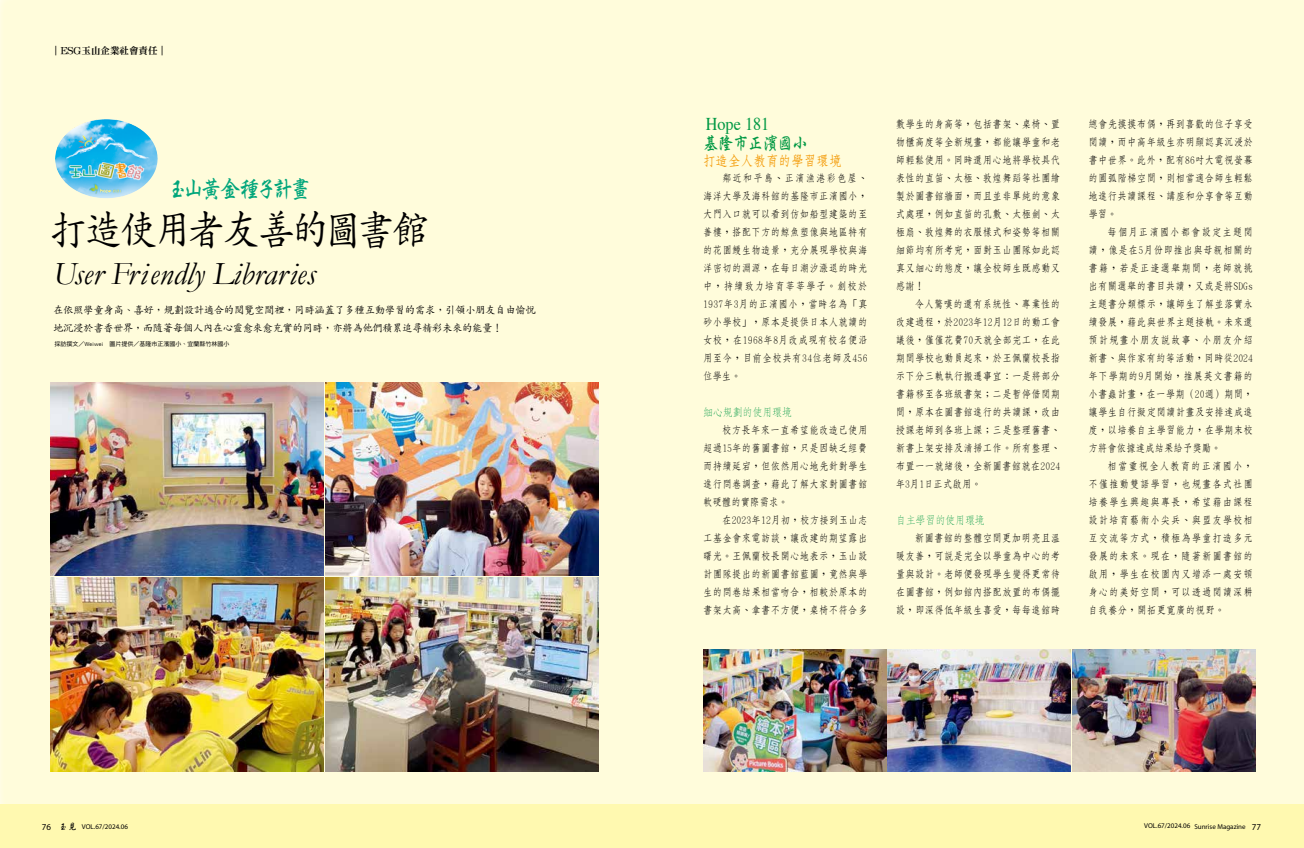
<style>
.page{position:relative;width:1304px;height:848px;background:#fff}
.page>*{position:absolute;margin:0;border:0;box-sizing:border-box;transform-origin:0 0}
.t1{font:500 42px "Std Kai";letter-spacing:-.09em;color:#000;scale:.9 1}
.t2{font:italic 32.6px "Garamond";color:#000}
.t3{font:24px "Singkai EG Bold Big 5";letter-spacing:-.195em;color:#00a67b;scale:.9 1}
.t4{font:18px "Times";color:#094;scale:.9 1}
.t5{font:18px "Singkai EG Bold Big 5";letter-spacing:-.085em;color:#094;scale:.9 1}
.t6{font:700 14px "Nan Sung";color:#f39700;scale:.9 1}
.t7{font:11px "DF Fang Song W2 HK BF";color:#094;scale:.9 1}
.t8{font:500 10.5px/18px "Nan Sung";letter-spacing:.025em;color:#000;text-align:justify;scale:.9 1}
.t9{font:500 10.5px/18px "Std Kai";letter-spacing:-.045em;color:#000}
.t10{font:9.5px "DFPG Ming XB MP BF";color:#000}
.t11{font:7px "Myriad MM 400 600";color:#000}
.t12{font:6px "DF Hei Std W5";color:#000}
.s1{font-family:"DF Fang Song Md HK BF";font-weight:400}
.s2{font-size:9px}
.s3{font-family:"Singkai EG Bold Big 5";font-size:9px}
</style>
<div class="page">
<div style="left:0;top:0;width:1304px;height:814px;background:#fffcdb"></div>
<div style="left:0;top:804px;width:1304px;height:44px;background:#fff9b0"></div>
<img style="left:326px;top:382px;width:273px;height:193px">
<img style="left:51px;top:577px;width:273px;height:194px">
<img style="left:51px;top:382px;width:273px;height:193px">
<img style="left:56px;top:119px;width:48px;height:33px">
<img style="left:704px;top:649px;width:551px;height:122px">
<img style="left:326px;top:577px;width:273px;height:194px">
<p class="t10" style="left:51px;top:46px;width:118px">｜ESG玉山企業社會責任｜</p>
<h3 class="t3" style="left:167px;top:177px;width:162px">玉山黃金種子計畫</h3>
<h1 class="t1" style="left:50px;top:209px;width:423px">打造使用者友善的圖書館</h1>
<h2 class="t2" style="left:53px;top:254px;width:264px">User Friendly Libraries</h2>
<p class="t9" style="left:53px;top:301px;width:484px">在依照學童身高、喜好，規劃設計適合的閱覽空間裡，同時涵蓋了多種互動學習的需求，引領小朋友自由愉悅地沉浸於書香世界，而隨著每個人內在心靈愈來愈充實的同時，亦將為他們積累追尋精彩未來的能量！</p>
<p class="t12" style="left:55px;top:340px;width:176px">採訪撰文／Weiwei 圖片提供／基隆市正濱國小、宜蘭縣竹林國小</p>
<h3 class="t4" style="left:706px;top:107px;width:72px">Hope 181</h3>
<h3 class="t5" style="left:702px;top:134px;width:119px">基隆市正濱國小</h3>
<h3 class="t6" style="left:703px;top:153px;width:156px">打造全人教育的學習環境</h3>
<p class="t8" style="left:703px;top:169px;width:184px;text-indent:19px">鄰近和平島、正濱漁港彩色屋、海洋大學及海科館的基隆市正濱國小，大門入口就可以看到仿如船型建築的至善樓，搭配下方的鯨魚塑像與地區特有的花園鰻生物造景，充分展現學校與海洋密切的淵源，在每日潮汐漲退的時光中，持續致力培育莘莘學子。創校於1937年3月的正濱國小，當時名為「真砂小學校」，原本是提供日本人就讀的女校，在1968年8月改成現有校名便沿用至今，目前全校共有34位老師及456位學生。</p>
<p class="t7" style="left:703px;top:406px;width:100px">細心規劃的使用環境</p>
<p class="t8" style="left:703px;top:421px;width:184px;text-indent:19px">校方長年來一直希望能改造已使用超過15年的舊圖書館，只是因缺乏經費而持續延宕，但依然用心地先針對學生進行問卷調查，藉此了解大家對圖書館軟硬體的實際需求。</p>
<p class="t8" style="left:703px;top:511px;width:184px;text-indent:19px">在2023年12月初，校方接到玉山志工基金會來電訪談，讓改建的期望露出曙光。王佩蘭校長開心地表示，玉山設計團隊提出的新圖書館藍圖，竟然與學生的問卷結果相當吻合，相較於原本的書架太高、拿書不方便，桌椅不符合多</p>
<p class="t8" style="left:896px;top:115px;width:184px">數學生的身高等，包括書架、桌椅、置物櫃高度等全新規畫，都能讓學童和老師輕鬆使用。同時還用心地將學校具代表性的直笛、太極、敦煌舞蹈等社團繪製於圖書館牆面，而且並非單純的意象式處理，例如直笛的孔數、太極劍、太極扇、敦煌舞的衣服樣式和姿勢等相關細節均有所考究，面對玉山團隊如此認真又細心的態度，讓全校師生既感動又感謝！</p>
<p class="t8" style="left:896px;top:295px;width:184px;text-indent:19px">令人驚嘆的還有系統性、專業性的改建過程，於2023年12月12日的動工會議後，僅僅花費70天就全部完工，在此期間學校也動員起來，於王佩蘭校長指示下分三軌執行搬遷事宜：一是將部分書籍移至各班級書架；二是暫停借閱期間，原本在圖書館進行的共讀課，改由授課老師到各班上課；三是整理舊書、新書上架安排及清掃工作。所有整理、布置一一就緒後，全新圖書館就在2024年3月1日正式<span class="s1">啟</span>用。</p>
<p class="t7" style="left:896px;top:514px;width:100px">自主學習的使用環境</p>
<p class="t8" style="left:896px;top:529px;width:184px;text-indent:19px">新圖書館的整體空間更加明亮且溫暖友善，可說是完全以學童為中心的考量與設計。老師便發現學生變得更常待在圖書館，例如館內搭配放置的布偶擺設，即深得低年級生喜愛，每每進館時</p>
<p class="t8" style="left:1088px;top:115px;width:184px">總會先摸摸布偶，再到喜歡的位子享受閱讀，而中高年級生亦明顯認真沉浸於書中世界。此外，配有86吋大電視螢幕的圓弧階梯空間，則相當適合師生輕鬆地進行共讀課程、講座和分享會等互動學習。</p>
<p class="t8" style="left:1088px;top:223px;width:184px;text-indent:19px">每個月正濱國小都會設定主題閱讀，像是在5月份即推出與母親相關的書籍，若是正逢選舉期間，老師就挑出有關選舉的書目共讀，又或是將SDGs主題書分類標示，讓師生了解並落實永續發展，藉此與世界主題接軌。未來還預計規畫小朋友說故事、小朋友介紹新書、與作家有約等活動，同時從2024年下學期的9月開始，推展英文書籍的小書蟲計畫，在一學期（20週）期間，讓學生自行擬定閱讀計畫及安排達成進度，以培養自主學習能力，在學期末校方將會依據達成結果給予獎勵。</p>
<p class="t8" style="left:1088px;top:457px;width:184px;text-indent:19px">相當重視全人教育的正濱國小，不僅推動雙語學習，也規畫各式社團培養學生興趣與專長，希望藉由課程設計培育藝術小尖兵、與盟友學校相互交流等方式，積極為學童打造多元發展的未來。現在，隨著新圖書館的<span class="s1">啟</span>用，學生在校園內又增添一處安頓身心的美好空間，可以透過閱讀深耕自我養分，開拓更寬廣的視野。</p>
<p class="t11" style="left:42px;top:823px;width:88px"><span class="s2">76</span> <span class="s3">玉見</span> VOL.67/2024.06</p>
<p class="t11" style="left:1144px;top:822px;width:103px">VOL.67/2024.06 Sunrise Magazine</p>
<p class="t11" style="left:1196px;top:822px;width:68px">Sunrise Magazine <span class="s2">7777</span></p>
</div>
